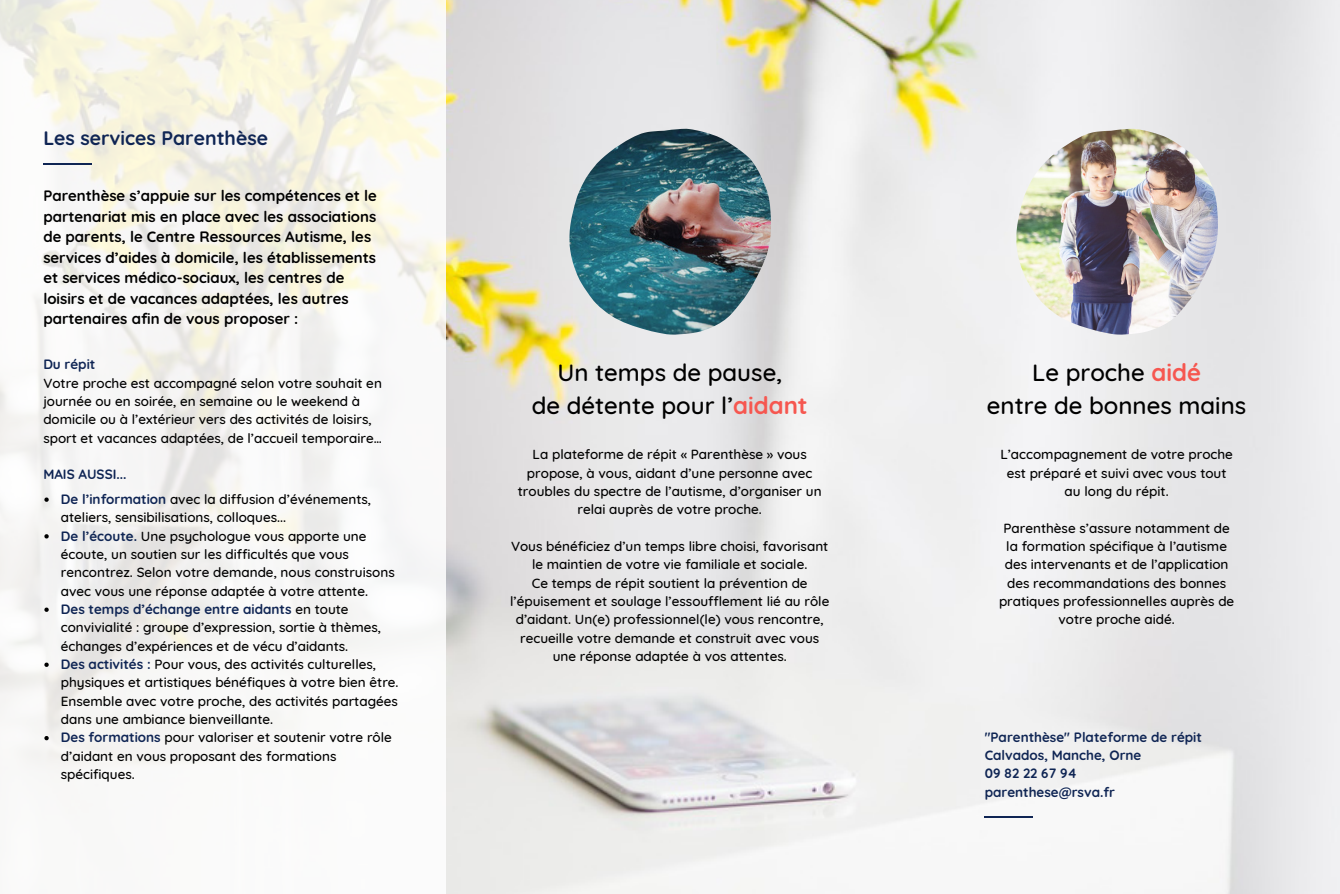
<style>
.page{position:relative;width:1340px;height:894px;background:#fff}
.page>*{position:absolute;margin:0;border:0;box-sizing:border-box;transform-origin:0 0}
.t1{font:500 24px/33.5px "Quicksand";color:#000;text-align:center}
.t2{font:700 19.5px "Quicksand";color:#0f2554}
.t3{font:700 15px/20.5px "Quicksand";color:#000}
.t4{font:500 13.5px/18.3px "Quicksand";color:#000;text-align:center}
.t5{font:700 13.5px/18.3px "Quicksand";color:#0f2554}
.s1{font-weight:700;color:#0f2554}
.s2{font-weight:700;color:#f65750}
</style>
<div class="page">
<img style="left:445px;top:0;width:895px;height:893px">
<img style="left:1016px;top:128px;width:201px;height:206px">
<img style="left:569px;top:129px;width:202px;height:205px">
<svg style="left:0;top:0;width:445px;height:774px;fill:#f7f6f4"></svg>
<hr style="left:43px;top:163px;width:49px;height:2px;background:#0f2554">
<svg style="left:44px;top:497px;width:5px;height:4px"></svg>
<svg style="left:44px;top:534px;width:5px;height:4px"></svg>
<svg style="left:44px;top:607px;width:5px;height:4px"></svg>
<svg style="left:44px;top:662px;width:5px;height:4px"></svg>
<svg style="left:44px;top:735px;width:5px;height:5px"></svg>
<hr style="left:984px;top:815px;width:49px;height:2px;background:#0f2554">
<h2 class="t2" style="left:43px;top:126px;width:226px">Les services Parenthèse</h2>
<p class="t3" style="left:43px;top:185px;width:335px">Parenthèse s’appuie sur les compétences et le partenariat mis en place avec les associations de parents, le Centre Ressources Autisme, les services d’aides à domicile, les établissements et services médico-sociaux, les centres de loisirs et de vacances adaptées, les autres partenaires afin de vous proposer :</p>
<p class="t5" style="left:43px;top:355px;width:54px">Du répit</p>
<p class="t4" style="left:43px;top:373px;width:340px;text-align:left">Votre proche est accompagné selon votre souhait en journée ou en soirée, en semaine ou le weekend à domicile ou à l’extérieur vers des activités de loisirs, sport et vacances adaptées, de l’accueil temporaire…</p>
<p class="t5" style="left:43px;top:465px;width:85px">MAIS AUSSI...</p>
<p class="t4" style="left:61px;top:489px;width:339px;text-align:left"><span class="s1">De l’information</span> avec la diffusion d’événements, ateliers, sensibilisations, colloques...<br><span class="s1">De l’écoute.</span> Une psychologue vous apporte une écoute, un soutien sur les difficultés que vous rencontrez. Selon votre demande, nous construisons avec vous une réponse adaptée à votre attente.<br><span class="s1">Des temps d’échange entre aidants</span> en toute convivialité : groupe d’expression, sortie à thèmes, échanges d’expériences et de vécu d’aidants.<br><span class="s1">Des activités :</span> Pour vous, des activités culturelles, physiques et artistiques bénéfiques à votre bien être.<br>Ensemble avec votre proche, des activités partagées dans une ambiance bienveillante.<br><span class="s1">Des formations</span> pour valoriser et soutenir votre rôle d’aidant en vous proposant des formations spécifiques.</p>
<h1 class="t1" style="left:532px;top:355px;width:277px">Un temps de pause,<br>de détente pour l’<span class="s2">aidant</span></h1>
<h1 class="t1" style="left:987px;top:355px;width:261px">Le proche <span class="s2">aidé<br></span>entre de bonnes mains</h1>
<p class="t4" style="left:1000px;top:445px;width:234px">L’accompagnement de votre proche est préparé et suivi avec vous tout au long du répit.</p>
<p class="t4" style="left:999px;top:518px;width:237px">Parenthèse s’assure notamment de la formation spécifique à l’autisme des intervenants et de l’application des recommandations des bonnes pratiques professionnelles auprès de votre proche aidé.</p>
<p class="t4" style="left:518px;top:445px;width:305px">La plateforme de répit « Parenthèse » vous propose, à vous, aidant d’une personne avec troubles du spectre de l’autisme, d’organiser un relai auprès de votre proche.</p>
<p class="t4" style="left:510px;top:536px;width:321px">Vous bénéficiez d’un temps libre choisi, favorisant le maintien de votre vie familiale et sociale.<br>Ce temps de répit soutient la prévention de l’épuisement et soulage l’essoufflement lié au rôle d’aidant. Un(e) professionnel(le) vous rencontre, recueille votre demande et construit avec vous une réponse adaptée à vos attentes.</p>
<p class="t5" style="left:984px;top:727px;width:219px">"Parenthèse" Plateforme de répit<br>Calvados, Manche, Orne<br>09 82 22 67 94 parenthese@rsva.fr</p>
</div>
